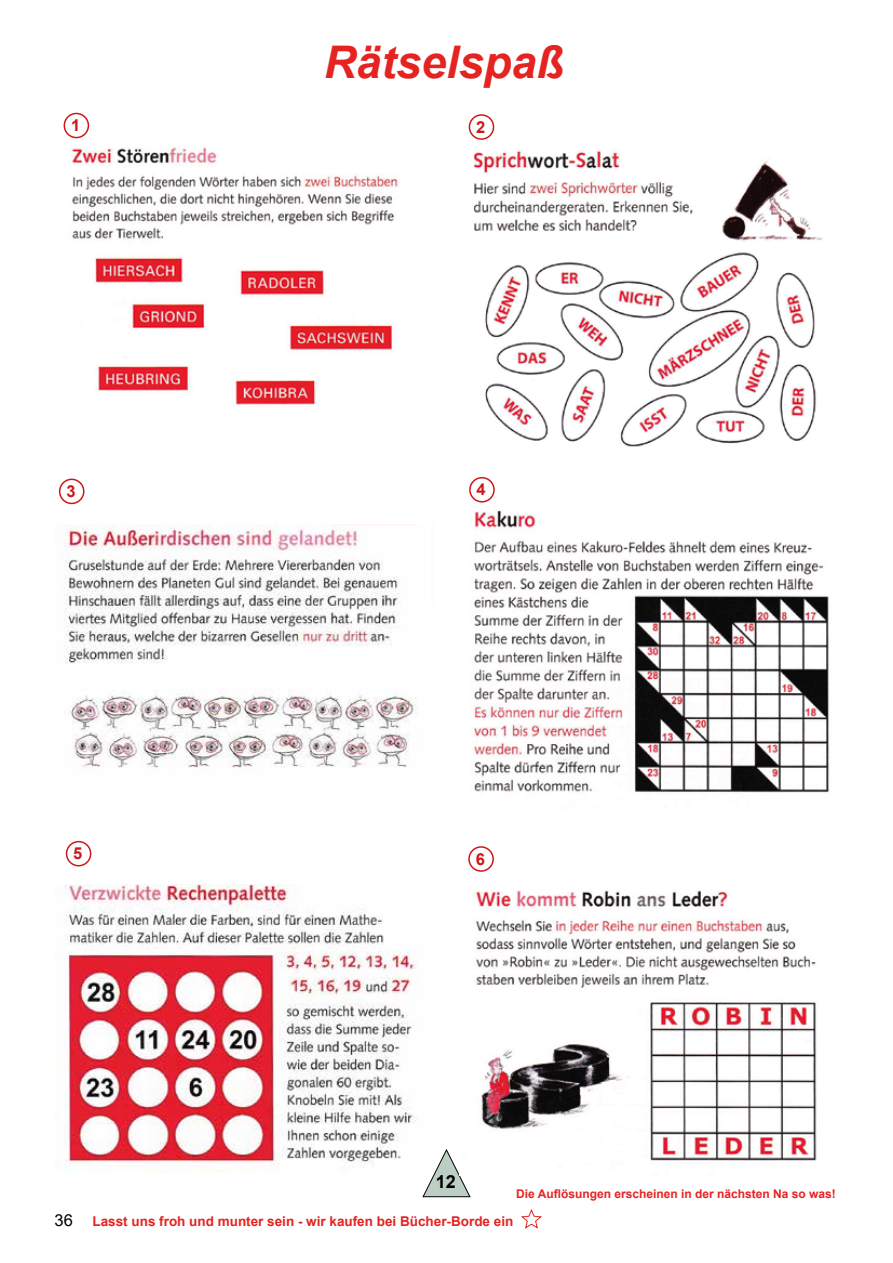
<style>
.page{position:relative;width:893px;height:1263px;background:#fff}
.page>*{position:absolute;margin:0;border:0;box-sizing:border-box;transform-origin:0 0}
.t1{font:italic 700 45px "Arial";color:#e52321}
.t2{font:700 18px "Arial";color:#000}
.t3{font:700 16.5px "Arial";color:#cd1719}
.t4{font:16.5px "Arial";color:#000}
.t5{font:700 13.5px "Arial";color:#e52321}
.t6{font:700 12px "Arial";color:#e52321}
</style>
<div class="page">
<svg style="left:422px;top:1149px;width:48px;height:48px"></svg>
<img style="left:69px;top:147px;width:329px;height:258px">
<img style="left:473px;top:150px;width:349px;height:297px">
<img style="left:58px;top:524px;width:360px;height:244px">
<img style="left:473px;top:510px;width:357px;height:283px">
<img style="left:55px;top:884px;width:379px;height:289px">
<img style="left:459px;top:890px;width:358px;height:286px">
<div style="left:64px;top:113px;width:25px;height:25px;border:2px solid #cd1719;border-radius:50%"></div>
<div style="left:469px;top:477px;width:26px;height:25px;border:2px solid #cd1719;border-radius:50%"></div>
<div style="left:59px;top:479px;width:25px;height:25px;border:2px solid #cd1719;border-radius:50%"></div>
<div style="left:66px;top:841px;width:25px;height:25px;border:2px solid #cd1719;border-radius:50%"></div>
<div style="left:469px;top:114px;width:25px;height:26px;border:2px solid #cd1719;border-radius:50%"></div>
<div style="left:468px;top:846px;width:26px;height:26px;border:2px solid #cd1719;border-radius:50%"></div>
<svg style="left:522px;top:1210px;width:19px;height:18px"></svg>
<p class="t3" style="left:71px;top:114px;width:11px">1</p>
<h1 class="t1" style="left:324px;top:32px;width:242px">Rätselspaß</h1>
<p class="t3" style="left:476px;top:115px;width:11px">2</p>
<p class="t3" style="left:66px;top:479px;width:11px">3</p>
<p class="t3" style="left:477px;top:478px;width:11px">4</p>
<p class="t3" style="left:73px;top:842px;width:11px">5</p>
<p class="t3" style="left:476px;top:847px;width:11px">6</p>
<p class="t4" style="left:55px;top:1209px;width:20px">36</p>
<h2 class="t2" style="left:436px;top:1169px;width:22px">12</h2>
<p class="t6" style="left:516px;top:1185px;width:321px">Die Auflösungen erscheinen in der nächsten Na so was!</p>
<p class="t5" style="left:92px;top:1211px;width:422px">Lasst uns froh und munter sein - wir kaufen bei Bücher-Borde ein</p>
</div>
